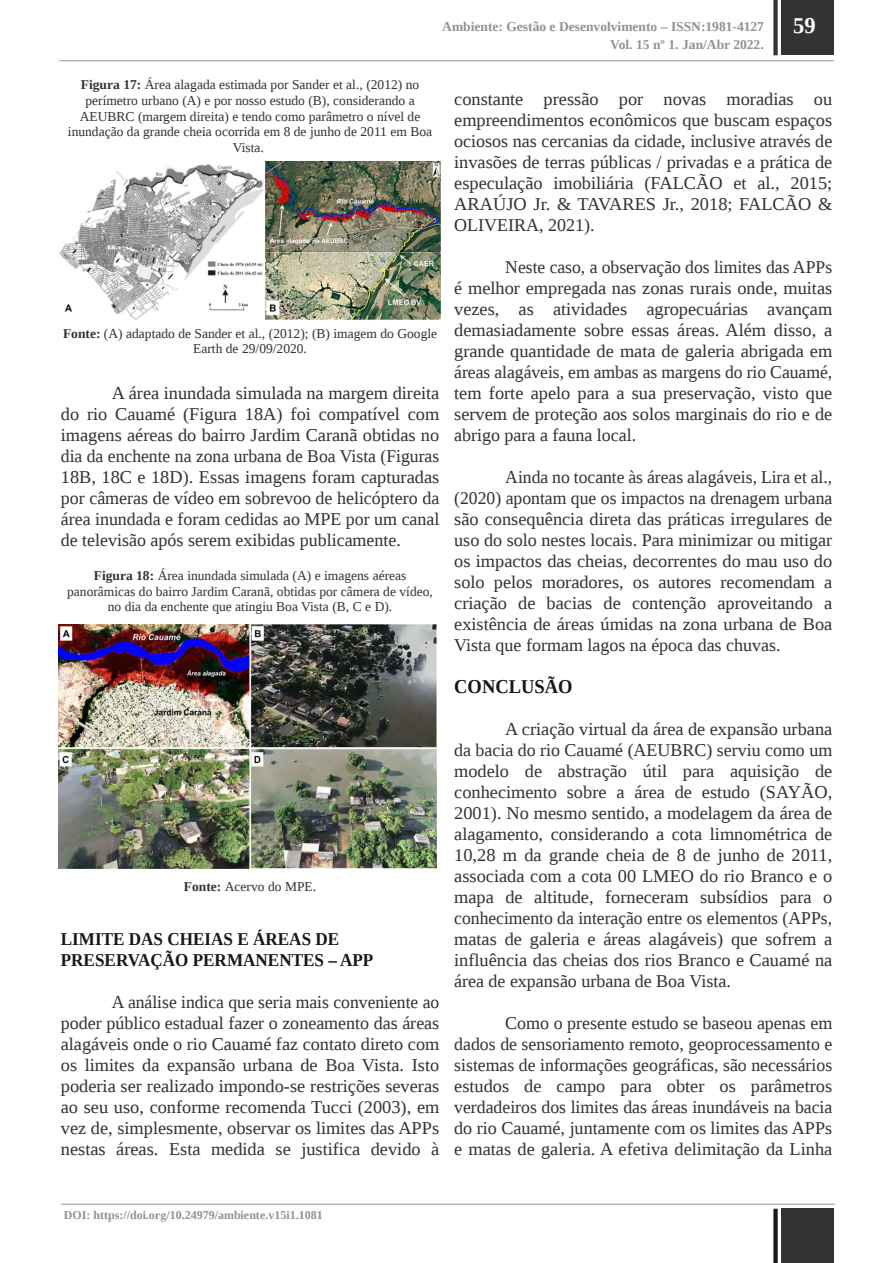
<style>
.page{position:relative;width:893px;height:1263px;background:#fff}
.page>*{position:absolute;margin:0;border:0;box-sizing:border-box;transform-origin:0 0}
.t1{font:700 22.5px "Liberation Serif";color:#fff}
.t2{font:700 19.5px "Liberation Serif";color:#181715;scale:.95 1}
.t3{font:18px/21px "Liberation Serif";color:#333332;text-align:justify}
.t4{font:700 18px/21px "Liberation Serif";letter-spacing:.005em;color:#181715;scale:.95 1}
.t5{font:13.5px/15.5px "Liberation Serif";color:#333332;text-align:center}
.t6{font:700 13.5px/18px "Liberation Serif";color:#929291;text-align:right}
.t7{font:700 12px "Liberation Serif";color:#929291}
.s1{font-weight:700}
</style>
<div class="page">
<div style="left:781px;top:0;width:52px;height:55px;background:#333332"></div>
<div style="left:773px;top:0;width:5px;height:55px;background:#333332"></div>
<div style="left:781px;top:1209px;width:52px;height:54px;background:#333332"></div>
<div style="left:773px;top:1209px;width:5px;height:54px;background:#181715"></div>
<hr style="left:60px;top:60px;width:773px;height:1px;background:#929291">
<hr style="left:61px;top:1204px;width:774px;height:1px;background:#929291">
<img style="left:60px;top:161px;width:380px;height:158px">
<img style="left:58px;top:624px;width:379px;height:244px">
<p class="t6" style="left:442px;top:18px;width:323px">Ambiente: Gestão e Desenvolvimento – ISSN:1981-4127<br>Vol. 15 nº 1. Jan/Abr 2022.</p>
<p class="t1" style="left:793px;top:13px;width:24px">59</p>
<p class="t5" style="left:68px;top:77px;width:366px"><span class="s1">Figura 17:</span> Área alagada estimada por Sander et al., (2012) no perímetro urbano (A) e por nosso estudo (B), considerando a AEUBRC (margem direita) e tendo como parâmetro o nível de inundação da grande cheia ocorrida em 8 de junho de 2011 em Boa Vista.</p>
<p class="t5" style="left:63px;top:326px;width:376px"><span class="s1">Fonte:</span> (A) adaptado de Sander et al., (2012); (B) imagem do Google<br>Earth de 29/09/2020.</p>
<p class="t3" style="left:61px;top:382px;width:380px;text-indent:51px">A área inundada simulada na margem direita do rio Cauamé (Figura 18A) foi compatível com imagens aéreas do bairro Jardim Caranã obtidas no dia da enchente na zona urbana de Boa Vista (Figuras 18B, 18C e 18D). Essas imagens foram capturadas por câmeras de vídeo em sobrevoo de helicóptero da área inundada e foram cedidas ao MPE por um canal de televisão após serem exibidas publicamente.</p>
<p class="t5" style="left:67px;top:568px;width:367px"><span class="s1">Figura 18:</span> Área inundada simulada (A) e imagens aéreas panorâmicas do bairro Jardim Caranã, obtidas por câmera de vídeo, no dia da enchente que atingiu Boa Vista (B, C e D).</p>
<p class="t5" style="left:184px;top:878px;width:134px"><span class="s1">Fonte:</span> Acervo do MPE.</p>
<p class="t4" style="left:61px;top:928px;width:330px">LIMITE DAS CHEIAS E ÁREAS DE<br>PRESERVAÇÃO PERMANENTES – APP</p>
<p class="t3" style="left:61px;top:991px;width:380px;text-indent:51px">A análise indica que seria mais conveniente ao poder público estadual fazer o zoneamento das áreas alagáveis onde o rio Cauamé faz contato direto com os limites da expansão urbana de Boa Vista. Isto poderia ser realizado impondo-se restrições severas ao seu uso, conforme recomenda Tucci (2003), em vez de, simplesmente, observar os limites das APPs nestas áreas. Esta medida se justifica devido à</p>
<p class="t3" style="left:454px;top:88px;width:380px">constante pressão por novas moradias ou empreendimentos econômicos que buscam espaços ociosos nas cercanias da cidade, inclusive através de invasões de terras públicas / privadas e a prática de especulação imobiliária (FALCÃO et al., 2015; ARAÚJO Jr. &amp; TAVARES Jr., 2018; FALCÃO &amp; OLIVEIRA, 2021).</p>
<p class="t3" style="left:454px;top:256px;width:380px;text-indent:51px">Neste caso, a observação dos limites das APPs é melhor empregada nas zonas rurais onde, muitas vezes, as atividades agropecuárias avançam demasiadamente sobre essas áreas. Além disso, a grande quantidade de mata de galeria abrigada em áreas alagáveis, em ambas as margens do rio Cauamé, tem forte apelo para a sua preservação, visto que servem de proteção aos solos marginais do rio e de abrigo para a fauna local.</p>
<p class="t3" style="left:454px;top:466px;width:380px;text-indent:51px">Ainda no tocante às áreas alagáveis, Lira et al., (2020) apontam que os impactos na drenagem urbana são consequência direta das práticas irregulares de uso do solo nestes locais. Para minimizar ou mitigar os impactos das cheias, decorrentes do mau uso do solo pelos moradores, os autores recomendam a criação de bacias de contenção aproveitando a existência de áreas úmidas na zona urbana de Boa Vista que formam lagos na época das chuvas.</p>
<p class="t2" style="left:454px;top:676px;width:126px">CONCLUSÃO</p>
<p class="t3" style="left:454px;top:718px;width:380px;text-indent:51px">A criação virtual da área de expansão urbana da bacia do rio Cauamé (AEUBRC) serviu como um modelo de abstração útil para aquisição de conhecimento sobre a área de estudo (SAYÃO, 2001). No mesmo sentido, a modelagem da área de alagamento, considerando a cota limnométrica de 10,28 m da grande cheia de 8 de junho de 2011, associada com a cota 00 LMEO do rio Branco e o mapa de altitude, forneceram subsídios para o conhecimento da interação entre os elementos (APPs, matas de galeria e áreas alagáveis) que sofrem a influência das cheias dos rios Branco e Cauamé na área de expansão urbana de Boa Vista.</p>
<p class="t3" style="left:454px;top:1012px;width:380px;text-indent:51px">Como o presente estudo se baseou apenas em dados de sensoriamento remoto, geoprocessamento e sistemas de informações geográficas, são necessários estudos de campo para obter os parâmetros verdadeiros dos limites das áreas inundáveis na bacia do rio Cauamé, juntamente com os limites das APPs e matas de galeria. A efetiva delimitação da Linha</p>
<p class="t7" style="left:64px;top:1208px;width:260px">DOI: https://doi.org/10.24979/ambiente.v15i1.1081</p>
</div>
